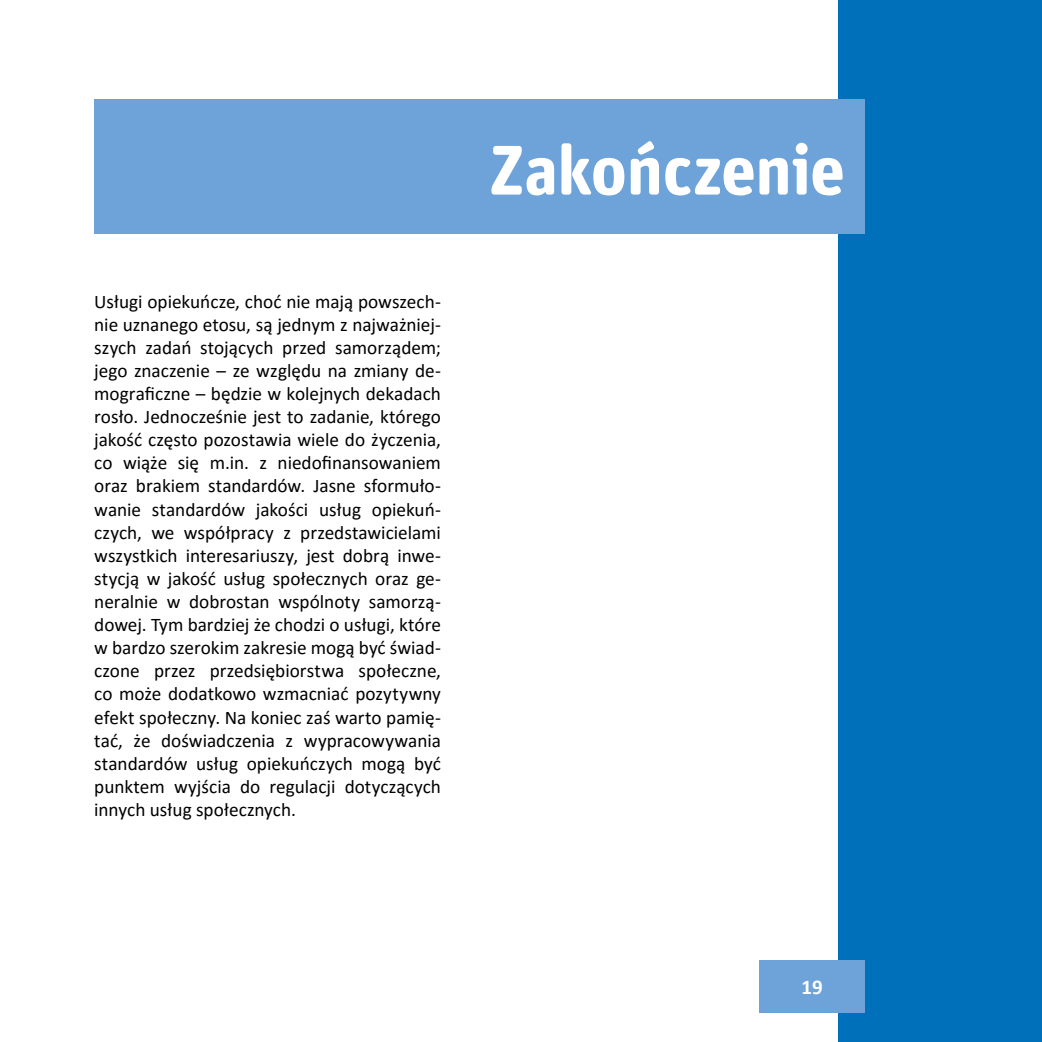
<style>
.page{position:relative;width:1042px;height:1042px;background:#fff}
.page>*{position:absolute;margin:0;border:0;box-sizing:border-box;transform-origin:0 0}
.t1{font:700 70px "Unit Rounded CE";letter-spacing:-.01em;color:#fff}
.t2{font:700 21px "Calibri";color:#fff}
.t3{font:19.25px/23.1px "Calibri";color:#000;text-align:justify}
</style>
<div class="page">
<div style="left:838px;top:0;width:204px;height:1042px;background:#0070ba"></div>
<div style="left:759px;top:960px;width:106px;height:52px;background:#6da3d8"></div>
<div style="left:94px;top:99px;width:771px;height:135px;background:#6da3d8"></div>
<p class="t3" style="left:94px;top:289px;width:348px">Usługi opiekuńcze, choć nie mają powszech&shy;nie uznanego etosu, są jednym z najważniej&shy;szych zadań stojących przed samorządem; jego znaczenie – ze względu na zmiany de&shy;mograficzne – będzie w kolejnych dekadach rosło. Jednocześnie jest to zadanie, którego jakość często pozostawia wiele do życzenia, co wiąże się m.in. z niedofinansowaniem oraz brakiem standardów. Jasne sformuło&shy;wanie standardów jakości usług opiekuń&shy;czych, we współpracy z przedstawicielami wszystkich interesariuszy, jest dobrą inwe&shy;stycją w jakość usług społecznych oraz ge&shy;neralnie w dobrostan wspólnoty samorzą&shy;dowej. Tym bardziej że chodzi o usługi, które w bardzo szerokim zakresie mogą być świad&shy;czone przez przedsiębiorstwa społeczne, co może dodatkowo wzmacniać pozytywny efekt społeczny. Na koniec zaś warto pamię&shy;tać, że doświadczenia z wypracowywania standardów usług opiekuńczych mogą być punktem wyjścia do regulacji dotyczących innych usług społecznych.</p>
<h1 class="t1" style="left:489px;top:125px;width:358px">Zakończenie</h1>
<p class="t2" style="left:801px;top:972px;width:23px">19</p>
</div>
